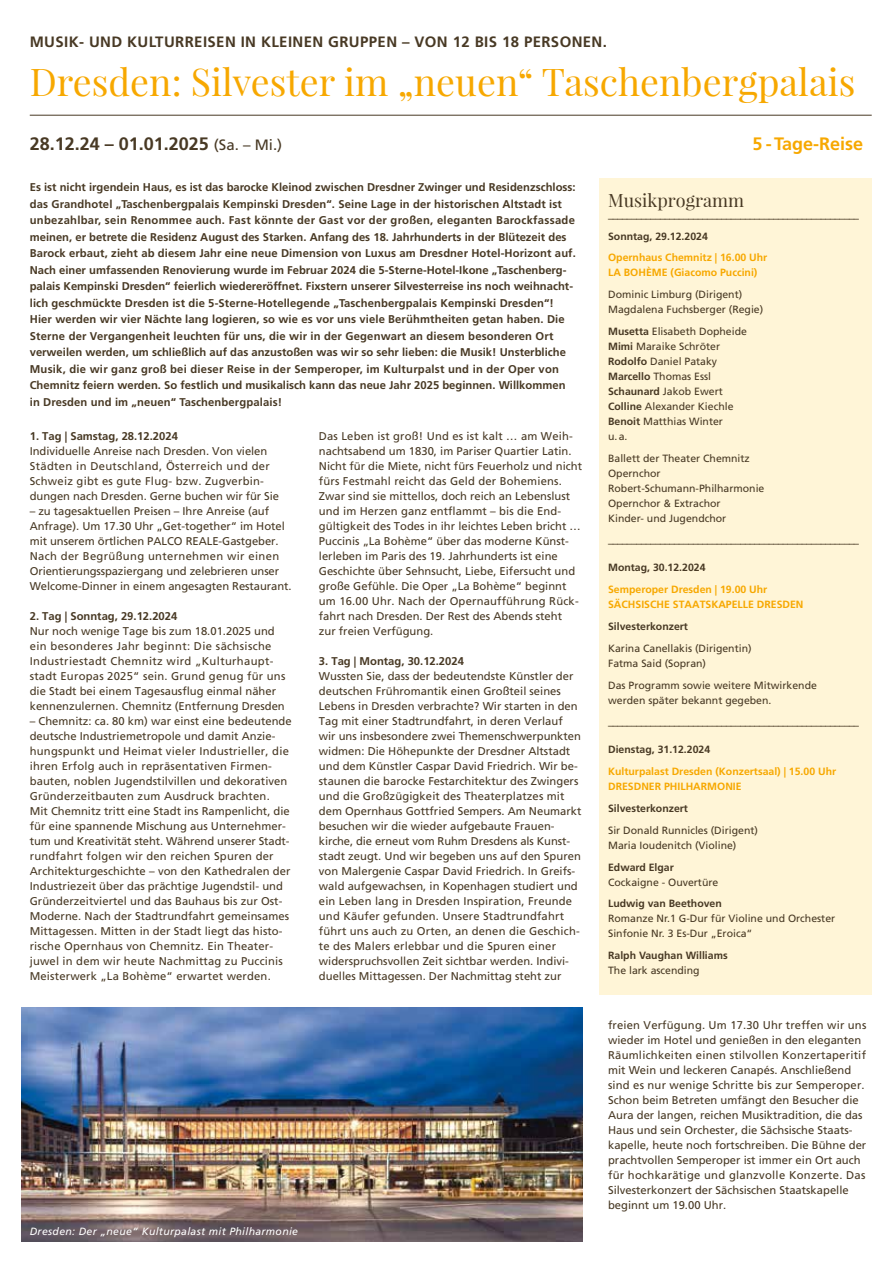
<style>
.page{position:relative;width:893px;height:1263px;background:#fff}
.page>*{position:absolute;margin:0;border:0;box-sizing:border-box;transform-origin:0 0}
.t1{font:37.5px "Playfair Display";color:#f7a800}
.t2{font:700 18px "Frutiger LT Std";color:#483924}
.t3{font:18px "Playfair Display";color:#483924}
.t4{font:700 18px "Frutiger LT Std";color:#f7a800}
.t5{font:700 15px "Frutiger LT Std";letter-spacing:.025em;color:#483924}
.t6{font:11.25px/15px "Frutiger LT Std";color:#483924}
.t7{font:700 11.25px/16.5px "Frutiger LT Std";letter-spacing:.005em;color:#483924}
.t8{font:11.25px/15px "Frutiger LT Std";letter-spacing:.02em;color:#483924}
.t9{font:10.5px/15px "Frutiger LT Std";color:#483924}
.t10{font:700 10.5px/15px "Frutiger LT Std";color:#f7a800}
.t11{font:700 10.5px "Frutiger LT Std";color:#483924}
.t12{font:italic 10.5px "Frutiger LT Std";letter-spacing:.03em;color:#fff}
.s1{font-weight:400;font-size:15px}
.s2{font-weight:700}
</style>
<div class="page">
<div style="left:600px;top:179px;width:272px;height:816px;background:#fff5d7"></div>
<hr style="left:30px;top:115px;width:842px;height:1px;background:#483924">
<img style="left:21px;top:1008px;width:562px;height:234px">
<h3 class="t5" style="left:30px;top:33px;width:579px">MUSIK- UND KULTURREISEN IN KLEINEN GRUPPEN – VON 12 BIS 18 PERSONEN.</h3>
<h1 class="t1" style="left:30px;top:58px;width:827px">Dresden: Silvester im „neuen“ Taschenbergpalais</h1>
<h2 class="t2" style="left:30px;top:133px;width:254px">28.12.24 – 01.01.2025 <span class="s1">(Sa. – Mi.)</span></h2>
<h2 class="t4" style="left:752px;top:133px;width:112px">5 -Tage-Reise</h2>
<p class="t7" style="left:30px;top:179px;width:548px">Es ist nicht irgendein Haus, es ist das barocke Kleinod zwischen Dresdner Zwinger und Residenzschloss: das Grandhotel „Taschenbergpalais Kempinski Dresden“. Seine Lage in der historischen Altstadt ist unbezahlbar, sein Renommee auch. Fast könnte der Gast vor der großen, eleganten Barockfassade meinen, er betrete die Residenz August des Starken. Anfang des 18. Jahrhunderts in der Blütezeit des Barock erbaut, zieht ab diesem Jahr eine neue Dimension von Luxus am Dresdner Hotel-Horizont auf.<br>Nach einer umfassenden Renovierung wurde im Februar 2024 die 5-Sterne-Hotel-Ikone „Taschenberg&shy;palais Kempinski Dresden“ feierlich wiedereröffnet. Fixstern unserer Silvesterreise ins noch weihnacht&shy;lich geschmückte Dresden ist die 5-Sterne-Hotellegende „Taschenbergpalais Kempinski Dresden“!<br>Hier werden wir vier Nächte lang logieren, so wie es vor uns viele Berühmtheiten getan haben. Die Sterne der Vergangenheit leuchten für uns, die wir in der Gegenwart an diesem besonderen Ort verweilen werden, um schließlich auf das anzustoßen was wir so sehr lieben: die Musik! Unsterbliche Musik, die wir ganz groß bei dieser Reise in der Semperoper, im Kulturpalst und in der Oper von Chemnitz feiern werden. So festlich und musikalisch kann das neue Jahr 2025 beginnen. Willkommen in Dresden und im „neuen“ Taschenbergpalais!</p>
<h2 class="t3" style="left:608px;top:189px;width:137px">Musikprogramm</h2>
<p class="t9" style="left:608px;top:210px;width:252px">–––––––––––––––––––––––––––––––––––––––––––––––––––––</p>
<p class="t11" style="left:608px;top:230px;width:101px">Sonntag, 29.12.2024</p>
<p class="t10" style="left:608px;top:250px;width:161px">Opernhaus Chemnitz | 16.00 Uhr<br>LA BOHÈME (Giacomo Puccini)</p>
<p class="t9" style="left:608px;top:287px;width:157px">Dominic Limburg (Dirigent)<br>Magdalena Fuchsberger (Regie)</p>
<p class="t9" style="left:608px;top:324px;width:140px"><span class="s2">Musetta</span> Elisabeth Dopheide<br><span class="s2">Mimi</span> Maraike Schröter<br><span class="s2">Rodolfo</span> Daniel Pataky<br><span class="s2">Marcello</span> Thomas Essl<br><span class="s2">Schaunard</span> Jakob Ewert<br><span class="s2">Colline</span> Alexander Kiechle<br><span class="s2">Benoit</span> Matthias Winter<br>u.a.</p>
<p class="t9" style="left:608px;top:451px;width:158px">Ballett der Theater Chemnitz<br>Opernchor<br>Robert-Schumann-Philharmonie<br>Opernchor &amp; Extrachor<br>Kinder- und Jugendchor</p>
<p class="t9" style="left:608px;top:536px;width:252px">–––––––––––––––––––––––––––––––––––––––––––––––––––––</p>
<p class="t11" style="left:608px;top:562px;width:99px">Montag, 30.12.2024</p>
<p class="t10" style="left:608px;top:582px;width:197px">Semperoper Dresden | 19.00 Uhr<br>SÄCHSISCHE STAATSKAPELLE DRESDEN</p>
<p class="t11" style="left:608px;top:620px;width:81px">Silvesterkonzert</p>
<p class="t9" style="left:608px;top:641px;width:145px">Karina Canellakis (Dirigentin)<br>Fatma Said (Sopran)</p>
<p class="t9" style="left:608px;top:678px;width:210px">Das Programm sowie weitere Mitwirkende werden später bekannt gegeben.</p>
<p class="t9" style="left:608px;top:717px;width:252px">–––––––––––––––––––––––––––––––––––––––––––––––––––––</p>
<p class="t11" style="left:608px;top:743px;width:104px">Dienstag, 31.12.2024</p>
<p class="t10" style="left:608px;top:764px;width:230px">Kulturpalast Dresden (Konzertsaal) | 15.00 Uhr<br>DRESDNER PHILHARMONIE</p>
<p class="t11" style="left:608px;top:802px;width:81px">Silvesterkonzert</p>
<p class="t9" style="left:608px;top:823px;width:151px">Sir Donald Runnicles (Dirigent)<br>Maria Ioudenitch (Violine)</p>
<p class="t11" style="left:608px;top:861px;width:67px">Edward Elgar</p>
<p class="t9" style="left:608px;top:874px;width:112px">Cockaigne - Ouvertüre</p>
<p class="t11" style="left:608px;top:897px;width:115px">Ludwig van Beethoven</p>
<p class="t9" style="left:608px;top:911px;width:229px">Romanze Nr.1 G-Dur für Violine und Orchester<br>Sinfonie Nr. 3 Es-Dur „Eroica“</p>
<p class="t11" style="left:608px;top:949px;width:121px">Ralph Vaughan Williams</p>
<p class="t9" style="left:608px;top:963px;width:93px">The lark ascending</p>
<p class="t6" style="left:319px;top:429px;width:265px">Das Leben ist groß! Und es ist kalt … am Weih&shy;nachtsabend um 1830, im Pariser Quartier Latin.<br>Nicht für die Miete, nicht fürs Feuerholz und nicht fürs Festmahl reicht das Geld der Bohemiens.<br>Zwar sind sie mittellos, doch reich an Lebenslust und im Herzen ganz entflammt – bis die End&shy;gültigkeit des Todes in ihr leichtes Leben bricht … Puccinis „La Bohème“ über das moderne Künst&shy;lerleben im Paris des 19. Jahrhunderts ist eine Geschichte über Sehnsucht, Liebe, Eifersucht und große Gefühle. Die Oper „La Bohème“ beginnt um 16.00 Uhr. Nach der Opernaufführung Rück&shy;fahrt nach Dresden. Der Rest des Abends steht<br>zur freien Verfügung.</p>
<p class="t7" style="left:319px;top:653px;width:147px">3. Tag | Montag, 30.12.2024</p>
<p class="t6" style="left:319px;top:668px;width:264px">Wussten Sie, dass der bedeutendste Künstler der deutschen Frühromantik einen Großteil seines Lebens in Dresden verbrachte? Wir starten in den Tag mit einer Stadtrundfahrt, in deren Verlauf wir uns insbesondere zwei Themenschwerpunkten widmen: Die Höhepunkte der Dresdner Altstadt und dem Künstler Caspar David Friedrich. Wir be&shy;staunen die barocke Festarchitektur des Zwingers und die Großzügigkeit des Theaterplatzes mit dem Opernhaus Gottfried Sempers. Am Neumarkt besuchen wir die wieder aufgebaute Frauen&shy;kirche, die erneut vom Ruhm Dresdens als Kunst&shy;stadt zeugt. Und wir begeben uns auf den Spuren von Malergenie Caspar David Friedrich. In Greifs&shy;wald aufgewachsen, in Kopenhagen studiert und ein Leben lang in Dresden Inspiration, Freunde und Käufer gefunden. Unsere Stadtrundfahrt führt uns auch zu Orten, an denen die Geschich&shy;te des Malers erlebbar und die Spuren einer widerspruchsvollen Zeit sichtbar werden. Indivi&shy;duelles Mittagessen. Der Nachmittag steht zur</p>
<p class="t7" style="left:30px;top:428px;width:150px">1. Tag | Samstag, 28.12.2024</p>
<p class="t6" style="left:30px;top:444px;width:251px">Individuelle Anreise nach Dresden. Von vielen Städten in Deutschland, Österreich und der Schweiz gibt es gute Flug- bzw. Zugverbin&shy;dungen nach Dresden. Gerne buchen wir für Sie</p>
<p class="t6" style="left:30px;top:504px;width:263px">– zu tagesaktuellen Preisen – Ihre Anreise (auf Anfrage). Um 17.30 Uhr „Get-together“ im Hotel mit unserem örtlichen PALCO REALE-Gastgeber.<br>Nach der Begrüßung unternehmen wir einen Orientierungsspaziergang und zelebrieren unser Welcome-Dinner in einem angesagten Restaurant.</p>
<p class="t7" style="left:30px;top:608px;width:149px">2. Tag | Sonntag, 29.12.2024</p>
<p class="t8" style="left:30px;top:624px;width:257px">Nur noch wenige Tage bis zum 18.01.2025 und ein besonderes Jahr beginnt: Die sächsische Industriestadt Chemnitz wird „Kulturhaupt&shy;stadt Europas 2025“ sein. Grund genug für uns die Stadt bei einem Tagesausflug einmal näher kennenzulernen. Chemnitz (Entfernung Dresden</p>
<p class="t6" style="left:30px;top:714px;width:263px">– Chemnitz: ca. 80 km) war einst eine bedeutende deutsche Industriemetropole und damit Anzie&shy;hungspunkt und Heimat vieler Industrieller, die ihren Erfolg auch in repräsentativen Firmen&shy;bauten, noblen Jugendstilvillen und dekorativen Gründerzeitbauten zum Ausdruck brachten.<br>Mit Chemnitz tritt eine Stadt ins Rampenlicht, die für eine spannende Mischung aus Unternehmer&shy;tum und Kreativität steht. Während unserer Stadt&shy;rundfahrt folgen wir den reichen Spuren der Architekturgeschichte – von den Kathedralen der Industriezeit über das prächtige Jugendstil- und Gründerzeitviertel und das Bauhaus bis zur Ost-Moderne. Nach der Stadtrundfahrt gemeinsames Mittagessen. Mitten in der Stadt liegt das histo&shy;rische Opernhaus von Chemnitz. Ein Theater&shy;juwel in dem wir heute Nachmittag zu Puccinis Meisterwerk „La Bohème“ erwartet werden.</p>
<p class="t12" style="left:30px;top:1225px;width:270px">Dresden: Der „neue“ Kulturpalast mit Philharmonie</p>
<p class="t6" style="left:608px;top:1018px;width:260px">freien Verfügung. Um 17.30 Uhr treffen wir uns wieder im Hotel und genießen in den eleganten Räumlichkeiten einen stilvollen Konzertaperitif mit Wein und leckeren Canapés. Anschließend sind es nur wenige Schritte bis zur Semperoper.<br>Schon beim Betreten umfängt den Besucher die Aura der langen, reichen Musiktradition, die das Haus und sein Orchester, die Sächsische Staats&shy;kapelle, heute noch fortschreiben. Die Bühne der prachtvollen Semperoper ist immer ein Ort auch für hochkarätige und glanzvolle Konzerte. Das Silvesterkonzert der Sächsischen Staatskapelle beginnt um 19.00 Uhr.</p>
</div>
